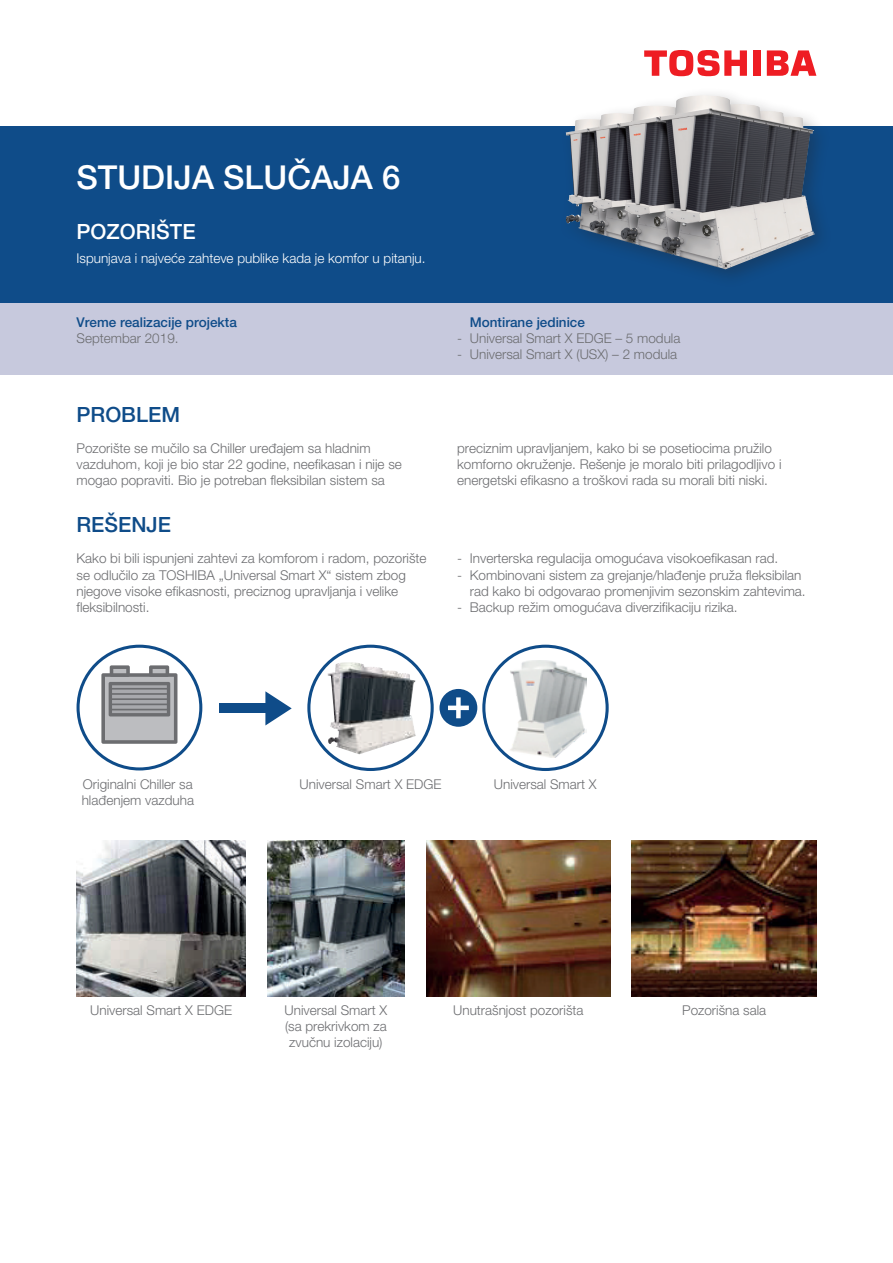
<style>
.page{position:relative;width:893px;height:1263px;background:#fff}
.page>*{position:absolute;margin:0;border:0;box-sizing:border-box;transform-origin:0 0}
.t1{font:500 33px "Helvetica Neue LT Pro";color:#fff}
.t2{font:500 21px "Helvetica Neue LT Pro";color:#0f4c89}
.t3{font:500 21px "Helvetica Neue LT Pro";color:#fff}
.t4{font:300 13.5px/16.2px "Helvetica Neue LT Pro";color:#6c6d70}
.t5{font:300 13.5px "Helvetica Neue LT Pro";color:#fff}
.t6{font:500 13.5px "Helvetica Neue LT Pro";color:#0f4c89}
</style>
<div class="page">
<div style="left:0;top:303px;width:893px;height:72px;background:#c7c9dd"></div>
<div style="left:0;top:126px;width:893px;height:177px;background:#0f4c89"></div>
<div style="left:558px;top:87px;width:275px;height:202px;background:#231f20;opacity:.3"></div>
<img style="left:565px;top:95px;width:249px;height:174px">
<div style="left:753px;top:50px;width:7px;height:26px;background:#ee1d23"></div>
<svg style="left:767px;top:50px;width:49px;height:26px"></svg>
<svg style="left:644px;top:50px;width:103px;height:27px"></svg>
<img style="left:77px;top:841px;width:169px;height:156px">
<img style="left:267px;top:841px;width:138px;height:156px">
<img style="left:426px;top:841px;width:185px;height:156px">
<img style="left:632px;top:841px;width:184px;height:156px">
<svg style="left:265px;top:691px;width:27px;height:34px"></svg>
<div style="left:219px;top:704px;width:49px;height:9px;background:#0f4c89"></div>
<svg style="left:482px;top:645px;width:127px;height:126px"></svg>
<svg style="left:307px;top:645px;width:127px;height:126px"></svg>
<div style="left:439px;top:689px;width:38px;height:38px;background:#0f4c89;border-radius:50%"></div>
<svg style="left:448px;top:697px;width:21px;height:21px"></svg>
<img style="left:327px;top:662px;width:89px;height:92px">
<svg style="left:77px;top:645px;width:125px;height:125px"></svg>
<hr style="left:109px;top:688px;width:60px;height:2px;background:#6c6d70">
<hr style="left:109px;top:693px;width:60px;height:2px;background:#6c6d70">
<hr style="left:109px;top:698px;width:60px;height:2px;background:#6c6d70">
<hr style="left:109px;top:703px;width:60px;height:2px;background:#6c6d70">
<hr style="left:109px;top:709px;width:60px;height:1px;background:#6c6d70">
<h1 class="t1" style="left:77px;top:158px;width:325px">STUDIJA SLUČAJA 6</h1>
<h2 class="t3" style="left:77px;top:219px;width:121px">POZORIŠTE</h2>
<p class="t5" style="left:77px;top:250px;width:351px">Ispunjava i najveće zahteve publike kada je komfor u pitanju.</p>
<p class="t6" style="left:77px;top:314px;width:162px">Vreme realizacije projekta</p>
<p class="t4" style="left:77px;top:330px;width:104px">Septembar 2019.</p>
<h2 class="t2" style="left:77px;top:402px;width:105px">PROBLEM</h2>
<p class="t6" style="left:470px;top:314px;width:117px">Montirane jedinice</p>
<p class="t4" style="left:457px;top:330px;width:225px">- Universal Smart X EDGE – 5 modula</p>
<p class="t4" style="left:457px;top:346px;width:222px">- Universal Smart X (USX) – 2 modula</p>
<p class="t4" style="left:77px;top:440px;width:327px">Pozorište se mučilo sa Chiller uređajem sa hladnim vazduhom, koji je bio star 22 godine, neefikasan i nije se mogao popraviti. Bio je potreban fleksibilan sistem sa</p>
<p class="t4" style="left:457px;top:440px;width:326px">preciznim upravljanjem, kako bi se posetiocima pružilo komforno okruženje. Rešenje je moralo biti prilagodljivo i energetski efikasno a troškovi rada su morali biti niski.</p>
<h2 class="t2" style="left:77px;top:512px;width:96px">REŠENJE</h2>
<p class="t4" style="left:77px;top:550px;width:352px">Kako bi bili ispunjeni zahtevi za komforom i radom, pozorište se odlučilo za TOSHIBA „Universal Smart X“ sistem zbog njegove visoke efikasnosti, preciznog upravljanja i velike fleksibilnosti.</p>
<p class="t4" style="left:457px;top:550px;width:323px">- Inverterska regulacija omogućava visokoefikasan rad.</p>
<p class="t4" style="left:470px;top:566px;width:337px;text-indent:-13px">- Kombinovani sistem za grejanje/hlađenje pruža fleksibilan rad kako bi odgovarao promenjivim sezonskim zahtevima.</p>
<p class="t4" style="left:457px;top:599px;width:282px">- Backup režim omogućava diverzifikaciju rizika.</p>
<p class="t4" style="left:82px;top:775px;width:114px">Originalni Chiller sa hlađenjem vazduha</p>
<p class="t4" style="left:300px;top:775px;width:143px">Universal Smart X EDGE</p>
<p class="t4" style="left:494px;top:775px;width:104px">Universal Smart X</p>
<p class="t4" style="left:90px;top:1002px;width:143px">Universal Smart X EDGE</p>
<p class="t4" style="left:285px;top:1002px;width:104px">Universal Smart X</p>
<p class="t4" style="left:453px;top:1002px;width:132px">Unutrašnjost pozorišta</p>
<p class="t4" style="left:682px;top:1002px;width:86px">Pozorišna sala</p>
<p class="t4" style="left:285px;top:1018px;width:103px;text-align:center">(sa prekrivkom za zvučnu izolaciju)</p>
</div>
